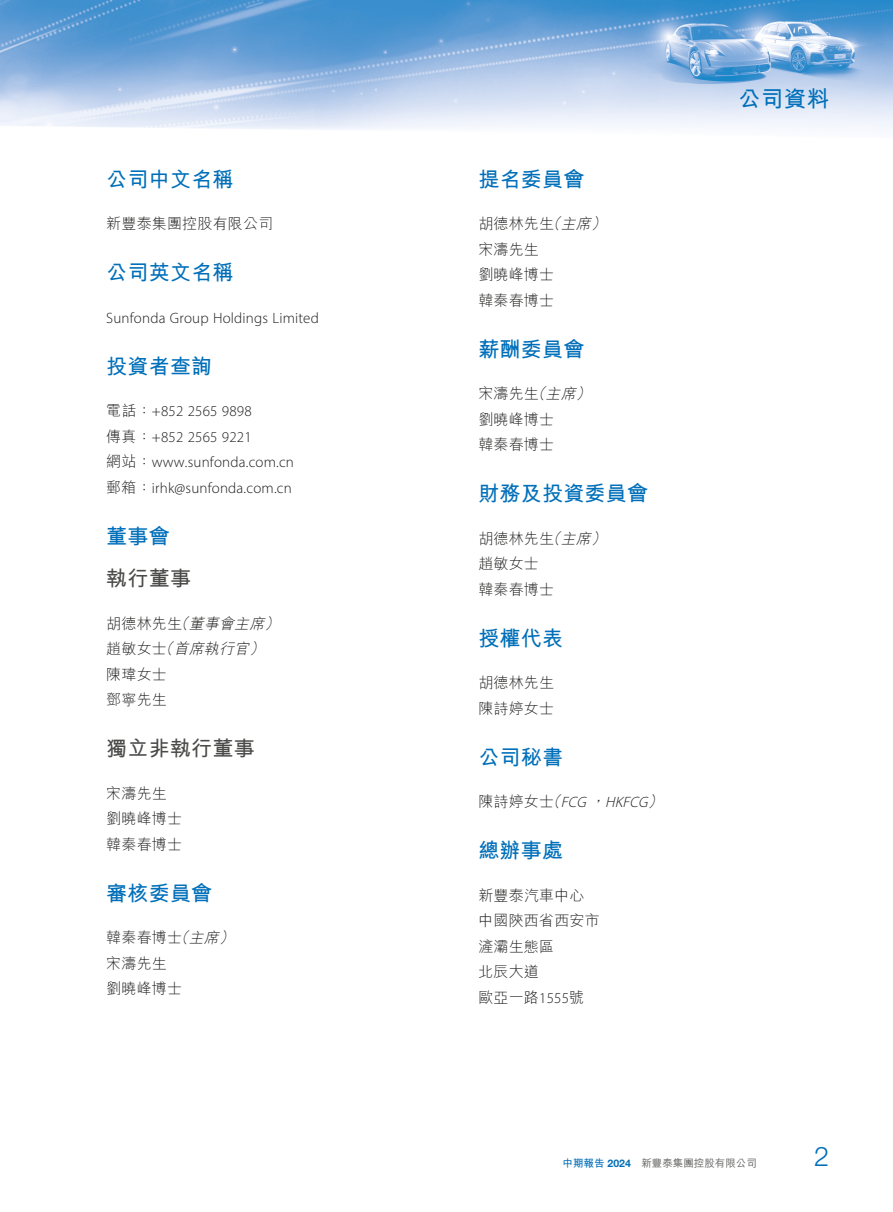
<style>
.page{position:relative;width:893px;height:1212px;background:#fff}
.page>*{position:absolute;margin:0;border:0;box-sizing:border-box;transform-origin:0 0}
.t1{font:300 27px "Helvetica Neue LT Pro";color:#006fb9}
.t2{font:700 22.5px "M Hei HK";color:#006fb9}
.t3{font:700 21px "M Hei HK";letter-spacing:.01em;color:#006fb9}
.t4{font:700 21px "M Hei HK";letter-spacing:.01em;color:#4a4a49}
.t5{font:300 15px/25.5px "M Hei HK";letter-spacing:.015em;color:#1c1c1b}
.t6{font:300 15px/25.5px "Myriad Pro";letter-spacing:.015em;color:#1c1c1b}
.t7{font:italic 300 15px "M Hei HK";color:#1c1c1b}
.t8{font:italic 300 15px "Myriad Pro";color:#1c1c1b}
.t9{font:500 10.5px "M Hei HK";color:#636362}
.t10{font:700 10.5px "M Hei HK";color:#006fb9}
.s1{font-family:"M Hei HK"}
.s2{font-style:italic}
.s3{font-style:normal}
.s4{font-family:"Myriad Pro";font-style:italic}
.s5{font-family:"Myriad Pro"}
.s6{font-family:"Helvetica Neue LT Pro"}
</style>
<div class="page">
<img style="left:0;top:0;width:893px;height:130px">
<h3 class="t3" style="left:106px;top:164px;width:129px">公司中文名稱</h3>
<p class="t5" style="left:106px;top:211px;width:168px">新豐泰集團控股有限公司</p>
<h3 class="t3" style="left:106px;top:257px;width:129px">公司英文名稱</h3>
<p class="t6" style="left:106px;top:305px;width:214px">Sunfonda Group Holdings Limited</p>
<h3 class="t3" style="left:106px;top:351px;width:108px">投資者查詢</h3>
<p class="t6" style="left:106px;top:398px;width:189px"><span class="s1">電話：</span>+852 2565 9898<br><span class="s1">傳真：</span>+852 2565 9221<br><span class="s1">網站：</span>www.sunfonda.com.cn<span class="s1">郵箱：</span>irhk@sunfonda.com.cn</p>
<h3 class="t3" style="left:106px;top:521px;width:65px">董事會</h3>
<h3 class="t4" style="left:106px;top:563px;width:86px">執行董事</h3>
<p class="t7" style="left:265px;top:613px;width:21px">(</p>
<p class="t7" style="left:173px;top:613px;width:21px">（</p>
<p class="t5" style="left:106px;top:610px;width:164px">胡德林先生<span class="s2">董事會主席</span></p>
<p class="t7" style="left:106px;top:638px;width:149px"><span class="s3">趙敏女士</span>首席執行官</p>
<p class="t7" style="left:158px;top:638px;width:21px">（</p>
<p class="t7" style="left:249px;top:638px;width:21px">(</p>
<p class="t5" style="left:106px;top:661px;width:62px">陳瑋女士鄧寧先生</p>
<h3 class="t4" style="left:106px;top:733px;width:150px">獨立非執行董事</h3>
<p class="t5" style="left:106px;top:780px;width:77px">宋濤先生劉曉峰博士韓秦春博士</p>
<h3 class="t3" style="left:106px;top:878px;width:108px">審核委員會</h3>
<p class="t7" style="left:219px;top:927px;width:21px">(</p>
<p class="t7" style="left:173px;top:927px;width:21px">（</p>
<p class="t5" style="left:106px;top:925px;width:119px">韓秦春博士<span class="s2">主席</span></p>
<p class="t5" style="left:106px;top:950px;width:77px">宋濤先生劉曉峰博士</p>
<h3 class="t3" style="left:478px;top:164px;width:108px">提名委員會</h3>
<p class="t7" style="left:546px;top:213px;width:21px">（</p>
<p class="t7" style="left:591px;top:213px;width:21px">(</p>
<p class="t5" style="left:478px;top:211px;width:119px">胡德林先生<span class="s2">主席</span></p>
<p class="t5" style="left:478px;top:236px;width:77px">宋濤先生劉曉峰博士韓秦春博士</p>
<h3 class="t3" style="left:478px;top:334px;width:108px">薪酬委員會</h3>
<p class="t7" style="left:576px;top:383px;width:21px">(</p>
<p class="t5" style="left:478px;top:381px;width:104px">宋濤先生<span class="s2">主席</span></p>
<p class="t7" style="left:530px;top:383px;width:21px">（</p>
<p class="t5" style="left:478px;top:406px;width:77px">劉曉峰博士韓秦春博士</p>
<h3 class="t3" style="left:478px;top:478px;width:171px">財務及投資委員會</h3>
<p class="t7" style="left:591px;top:528px;width:21px">(</p>
<p class="t7" style="left:546px;top:528px;width:21px">（</p>
<p class="t5" style="left:478px;top:525px;width:119px">胡德林先生<span class="s2">主席</span></p>
<p class="t5" style="left:478px;top:551px;width:77px">趙敏女士韓秦春博士</p>
<h3 class="t3" style="left:478px;top:623px;width:86px">授權代表</h3>
<p class="t5" style="left:478px;top:670px;width:77px">胡德林先生陳詩婷女士</p>
<h3 class="t3" style="left:478px;top:742px;width:86px">公司秘書</h3>
<p class="t5" style="left:478px;top:789px;width:133px">陳詩婷女士 <span class="s4">FCG</span><span class="s2">，</span></p>
<p class="t7" style="left:546px;top:791px;width:21px">（</p>
<p class="t8" style="left:605px;top:793px;width:48px">HKFCG</p>
<p class="t7" style="left:648px;top:791px;width:21px">(</p>
<h3 class="t3" style="left:478px;top:835px;width:86px">總辦事處</h3>
<p class="t5" style="left:478px;top:882px;width:123px">新豐泰汽車中心中國陝西省西安市滻灞生態區<br>北辰大道<br>歐亞一路<span class="s5">1555</span>號</p>
<h2 class="t2" style="left:738px;top:83px;width:93px">公司資料</h2>
<p class="t10" style="left:563px;top:1155px;width:70px">中期報告 <span class="s6">2024</span></p>
<h1 class="t1" style="left:814px;top:1140px;width:17px">2</h1>
<p class="t9" style="left:641px;top:1155px;width:117px">新豐泰集團控股有限公司</p>
</div>
